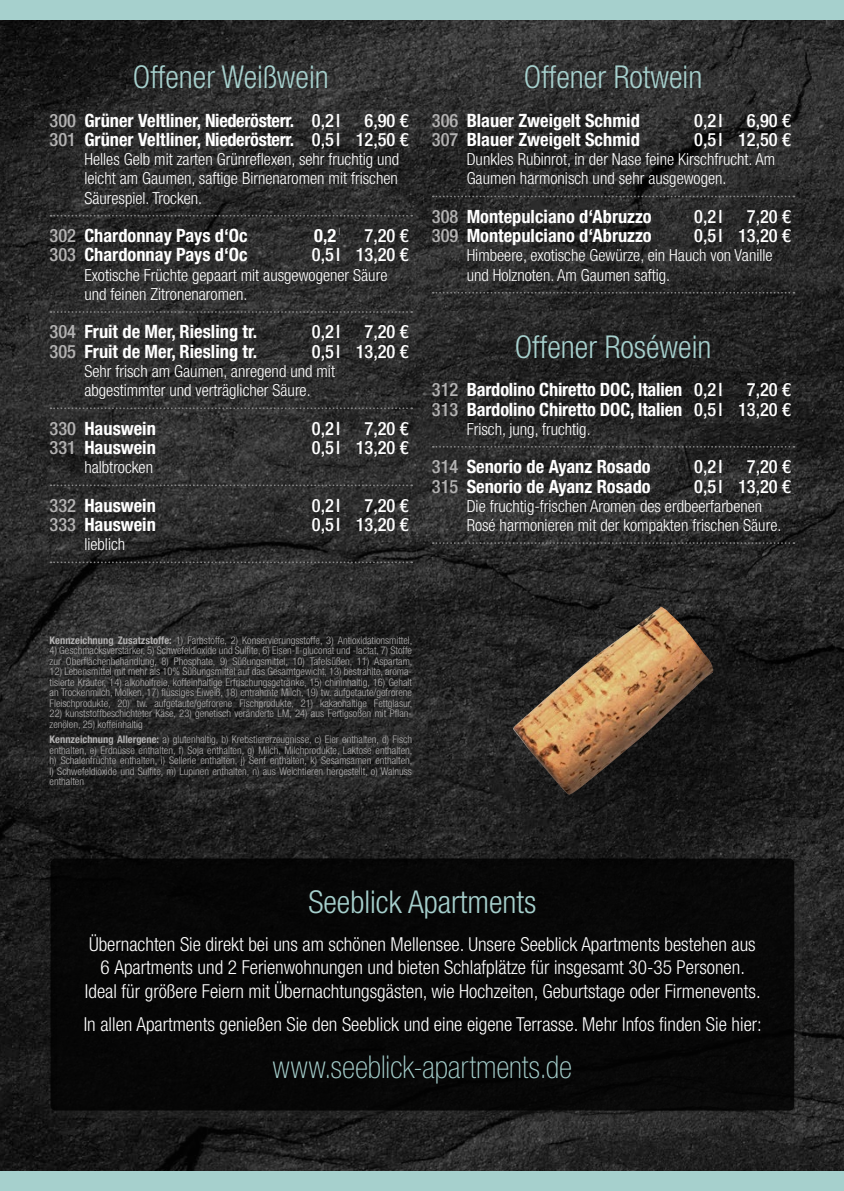
<style>
.page{position:relative;width:844px;height:1191px;background:#fff}
.page>*{position:absolute;margin:0;border:0;box-sizing:border-box;transform-origin:0 0}
.t1{font:300 condensed 31.5px "Helvetica Neue LT Std";color:#a6d0cd}
.t2{font:100 condensed 31.5px "Helvetica Neue LT Std";color:#a6d0cd}
.t3{font:300 condensed 19.25px/23.1px "Helvetica Neue LT Std";color:#fff;text-align:center}
.t4{font:700 condensed 18.38px/19.2px "Helvetica Neue LT Std";color:#fff;text-align:right}
.t5{font:500 condensed 18.38px "Helvetica Neue LT Std";color:#fff}
.t6{font:300 condensed 16.62px/19.2px "Helvetica Neue LT Std";color:#fff}
.t7{font:300 condensed 10.5px/10.5px "Helvetica Neue LT Std";color:#b3b2b2}
.s1{font-weight:500;color:#b3b2b2}
.s2{font-weight:500}
.s3{font-weight:700}
</style>
<div class="page">
<img style="left:0;top:20px;width:843px;height:1151px">
<div style="left:0;top:0;width:843px;height:20px;background:#a6d0cd"></div>
<div style="left:0;top:1171px;width:843px;height:20px;background:#a6d0cd"></div>
<svg style="left:808px;top:20px;width:35px;height:515px;background:#272727"></svg>
<svg style="left:50px;top:215px;width:362px;height:2px"></svg>
<svg style="left:50px;top:311px;width:362px;height:2px"></svg>
<svg style="left:50px;top:407px;width:362px;height:2px"></svg>
<svg style="left:50px;top:484px;width:362px;height:2px"></svg>
<svg style="left:50px;top:561px;width:362px;height:2px"></svg>
<svg style="left:432px;top:196px;width:362px;height:1px"></svg>
<svg style="left:432px;top:292px;width:362px;height:2px"></svg>
<svg style="left:432px;top:446px;width:362px;height:2px"></svg>
<svg style="left:432px;top:542px;width:362px;height:2px"></svg>
<div style="left:467px;top:560px;width:376px;height:386px;background:#000;opacity:.75"></div>
<img style="left:512px;top:606px;width:201px;height:188px">
<div style="left:57px;top:865px;width:744px;height:252px;background:#3c3c3b;opacity:.25"></div>
<div style="left:50px;top:858px;width:744px;height:252px;background:#070707;border-radius:5px"></div>
<h1 class="t1" style="left:133px;top:59px;width:197px">Offener Weißwein</h1>
<h3 class="t4" style="left:50px;top:110px;width:292px"><span class="s1">300</span> Grüner Veltliner, Niederösterr. <span class="s2">0,2 l</span></h3>
<h3 class="t4" style="left:50px;top:110px;width:360px"><span class="s2">6,90 €<br></span><span class="s1">301</span> Grüner Veltliner, Niederösterr. <span class="s2">0,5 l 12,50 €</span></h3>
<h3 class="t6" style="left:84px;top:149px;width:316px;text-align:justify">Helles Gelb mit zarten Grünreflexen, sehr fruchtig und leicht am Gaumen, saftige Birnenaromen mit frischen Säurespiel. Trocken.</h3>
<h3 class="t4" style="left:50px;top:226px;width:199px"><span class="s1">302</span> Chardonnay Pays d‘Oc</h3>
<h3 class="t4" style="left:314px;top:226px;width:28px">0,2 <sup>l</sup></h3>
<h3 class="t5" style="left:364px;top:225px;width:46px">7,20 €</h3>
<h3 class="t4" style="left:50px;top:245px;width:199px"><span class="s1">303</span> Chardonnay Pays d‘Oc</h3>
<h3 class="t5" style="left:312px;top:244px;width:98px">0,5 l 13,20 €</h3>
<h3 class="t6" style="left:84px;top:265px;width:304px">Exotische Früchte gepaart mit ausgewogener Säure und feinen Zitronenaromen.</h3>
<h3 class="t4" style="left:50px;top:322px;width:209px"><span class="s1">304</span> Fruit de Mer, Riesling tr.</h3>
<h3 class="t5" style="left:312px;top:321px;width:30px">0,2 l</h3>
<h3 class="t5" style="left:364px;top:321px;width:46px">7,20 €</h3>
<h3 class="t4" style="left:50px;top:341px;width:209px"><span class="s1">305</span> Fruit de Mer, Riesling tr.</h3>
<h3 class="t5" style="left:312px;top:340px;width:98px">0,5 l 13,20 €</h3>
<h3 class="t6" style="left:84px;top:361px;width:252px">Sehr frisch am Gaumen, anregend und mit abgestimmter und verträglicher Säure.</h3>
<h3 class="t4" style="left:50px;top:418px;width:108px"><span class="s1">330</span> Hauswein</h3>
<h3 class="t5" style="left:312px;top:417px;width:30px">0,2 l</h3>
<h3 class="t5" style="left:364px;top:417px;width:46px">7,20 €</h3>
<h3 class="t4" style="left:50px;top:437px;width:108px"><span class="s1">331</span> Hauswein</h3>
<h3 class="t5" style="left:312px;top:436px;width:98px">0,5 l 13,20 €</h3>
<h3 class="t6" style="left:84px;top:457px;width:70px">halbtrocken</h3>
<h3 class="t4" style="left:50px;top:495px;width:108px"><span class="s1">332</span> Hauswein</h3>
<h3 class="t5" style="left:312px;top:494px;width:30px">0,2 l</h3>
<h3 class="t5" style="left:364px;top:494px;width:46px">7,20 €</h3>
<h3 class="t4" style="left:50px;top:514px;width:108px"><span class="s1">333</span> Hauswein</h3>
<h3 class="t5" style="left:312px;top:513px;width:98px">0,5 l 13,20 €</h3>
<h3 class="t6" style="left:84px;top:534px;width:42px">lieblich</h3>
<h1 class="t1" style="left:523px;top:59px;width:180px">Offener Rotwein</h1>
<h3 class="t4" style="left:432px;top:110px;width:209px"><span class="s1">306</span> Blauer Zweigelt Schmid</h3>
<h3 class="t5" style="left:694px;top:109px;width:30px">0,2 l</h3>
<h3 class="t5" style="left:746px;top:109px;width:46px">6,90 €</h3>
<h3 class="t4" style="left:432px;top:129px;width:209px"><span class="s1">307</span> Blauer Zweigelt Schmid</h3>
<h3 class="t5" style="left:694px;top:128px;width:98px">0,5 l 12,50 €</h3>
<h3 class="t6" style="left:466px;top:149px;width:310px">Dunkles Rubinrot, in der Nase feine Kirschfrucht. Am<br>Gaumen harmonisch und sehr ausgewogen.</h3>
<h3 class="t4" style="left:432px;top:206px;width:221px"><span class="s1">308</span> Montepulciano d‘Abruzzo</h3>
<h3 class="t5" style="left:694px;top:205px;width:30px">0,2 l</h3>
<h3 class="t5" style="left:746px;top:205px;width:46px">7,20 €</h3>
<h3 class="t4" style="left:432px;top:226px;width:221px"><span class="s1">309</span> Montepulciano d‘Abruzzo</h3>
<h3 class="t5" style="left:694px;top:225px;width:98px">0,5 l 13,20 €</h3>
<h3 class="t6" style="left:466px;top:246px;width:307px">Himbeere, exotische Gewürze, ein Hauch von Vanille und Holznoten. Am Gaumen saftig.</h3>
<h1 class="t1" style="left:514px;top:328px;width:198px">Offener Roséwein</h1>
<h3 class="t4" style="left:432px;top:380px;width:292px"><span class="s1">312</span> Bardolino Chiretto DOC, Italien <span class="s2">0,2 l</span></h3>
<h3 class="t4" style="left:432px;top:380px;width:360px"><span class="s2">7,20 €<br></span><span class="s1">313</span> Bardolino Chiretto DOC, Italien <span class="s2">0,5 l 13,20 €</span></h3>
<h3 class="t6" style="left:466px;top:419px;width:125px">Frisch, jung, fruchtig.</h3>
<h3 class="t4" style="left:432px;top:457px;width:220px"><span class="s1">314</span> Senorio de Ayanz Rosado</h3>
<h3 class="t5" style="left:694px;top:456px;width:30px">0,2 l</h3>
<h3 class="t5" style="left:746px;top:456px;width:46px">7,20 €</h3>
<h3 class="t4" style="left:432px;top:476px;width:220px"><span class="s1">315</span> Senorio de Ayanz Rosado</h3>
<h3 class="t5" style="left:694px;top:475px;width:98px">0,5 l 13,20 €</h3>
<h3 class="t6" style="left:466px;top:496px;width:316px">Die fruchtig-frischen Aromen des erdbeerfarbenen<br>Rosé harmonieren mit der kompakten frischen Säure.</h3>
<p class="t7" style="left:50px;top:635px;width:364px"><span class="s3">Kennzeichnung Zusatzstoffe:</span> 1) Farbstoffe, 2) Konservierungsstoffe, 3) Antioxidationsmittel,</p>
<p class="t7" style="left:50px;top:645px;width:364px">4) Geschmacksverstärker, 5) Schwefeldioxide und Sulfite, 6) Eisen-II-gluconat und -lactat, 7) Stoffe zur Oberflächenbehandlung, 8) Phosphate, 9) Süßungsmittel, 10) Tafelsüßen, 11) Aspartam,</p>
<p class="t7" style="left:50px;top:666px;width:364px;text-align:justify">12) Lebensmittel mit mehr als 10% Süßungsmittel auf das Gesamtgewicht, 13) bestrahlte, aroma&shy;tisierte Kräuter, 14) alkoholfreie, koffeinhaltige Erfrischungsgetränke, 15) chininhaltig, 16) Gehalt an Trockenmilch, Molken, 17) flüssiges Eiweiß, 18) entrahmte Milch, 19) tw. aufgetaute/gefrorene Fleischprodukte, 20) tw. aufgetaute/gefrorene Fischprodukte, 21) kakaohaltige Fettglasur,</p>
<p class="t7" style="left:50px;top:708px;width:364px">22) kunststoffbeschichteter Käse, 23) genetisch veränderte LM, 24) aus Fertigsoßen mit Pflan&shy;zenölen, 25) koffeinhaltig</p>
<p class="t7" style="left:50px;top:734px;width:364px;text-align:justify"><span class="s3">Kennzeichnung Allergene:</span> a) glutenhaltig, b) Krebstiererzeugnisse, c) Eier enthalten, d) Fisch enthalten, e) Erdnüsse enthalten, f) Soja enthalten, g) Milch, Milchprodukte, Laktose enthalten, h) Schalenfrüchte enthalten, i) Sellerie enthalten, j) Senf enthalten, k) Sesamsamen enthalten, l) Schwefeldioxide und Sulfite, m) Lupinen enthalten, n) aus Weichtieren hergestellt, o) Walnuss enthalten</p>
<h1 class="t1" style="left:308px;top:884px;width:229px">Seeblick Apartments</h1>
<p class="t3" style="left:85px;top:932px;width:677px">Übernachten Sie direkt bei uns am schönen Mellensee. Unsere Seeblick Apartments bestehen aus<br>6 Apartments und 2 Ferienwohnungen und bieten Schlafplätze für insgesamt 30-35 Personen.<br>Ideal für größere Feiern mit Übernachtungsgästen, wie Hochzeiten, Geburtstage oder Firmenevents.</p>
<h2 class="t3" style="left:84px;top:1012px;width:679px">In allen Apartments genießen Sie den Seeblick und eine eigene Terrasse. Mehr Infos finden Sie hier:</h2>
<h1 class="t2" style="left:273px;top:1049px;width:300px">www.seeblick-apartments.de</h1>
</div>
